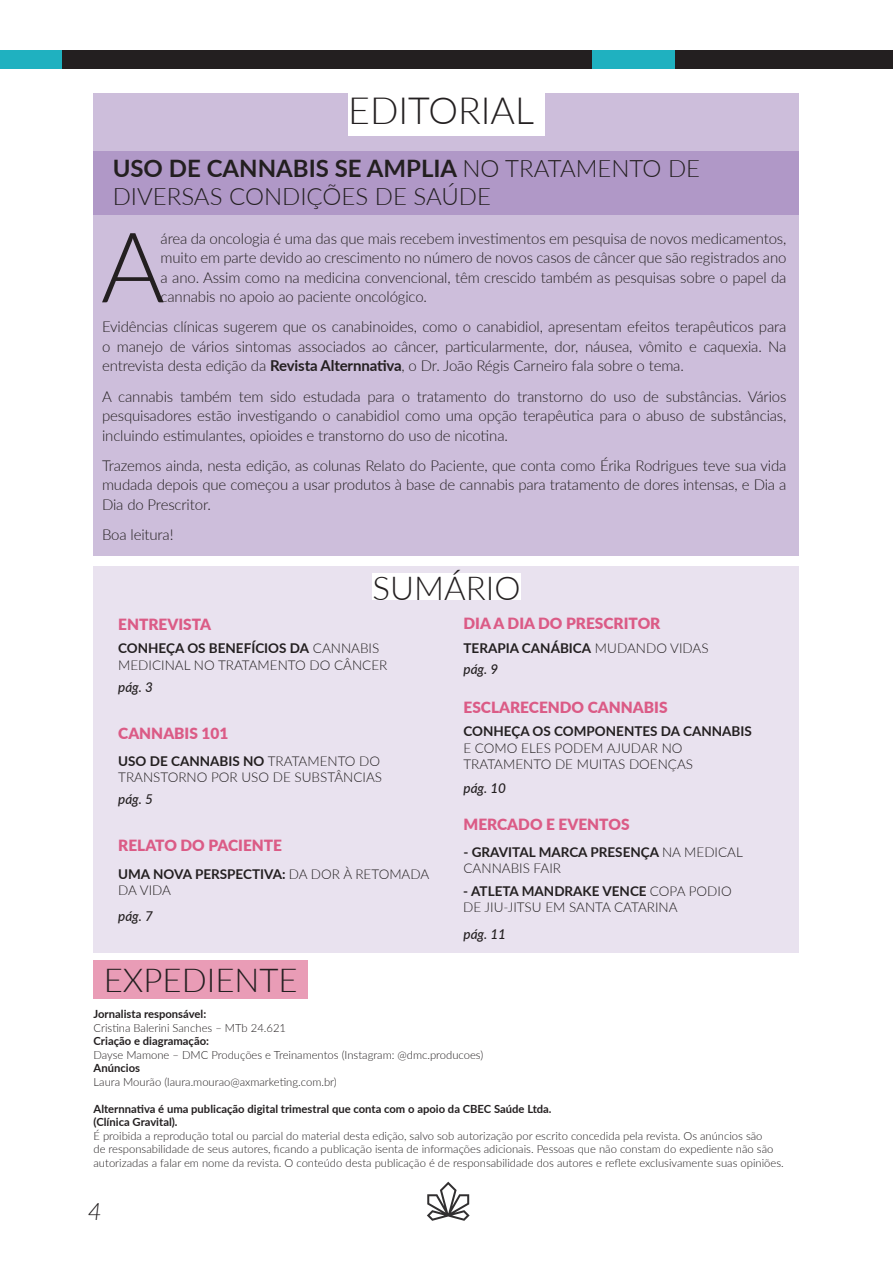
<style>
.page{position:relative;width:893px;height:1263px;background:#fff}
.page>*{position:absolute;margin:0;border:0;box-sizing:border-box;transform-origin:0 0}
.t1{font:300 97.65px "Lato";color:#231f20}
.t2{font:300 37.5px "Lato";color:#231f20}
.t3{font:300 33px "Lato";color:#231f20}
.t4{font:300 24px/28.8px "Lato";color:#231f20}
.t5{font:italic 300 24px "Lato";color:#231f20}
.t6{font:900 15.45px "Lato";color:#db5b86}
.t7{font:300 15px/19.5px "Lato";letter-spacing:-.01em;color:#231f20;text-align:justify}
.t8{font:300 13.5px/16.2px "Lato";color:#231f20}
.t9{font:700 13.5px/16.2px "Lato";color:#231f20}
.t10{font:italic 500 13.5px "Lato";color:#231f20}
.t11{font:300 11.25px/13.5px "Lato";color:#231f20}
.t12{font:700 11.25px/13.5px "Lato";color:#231f20}
.s1{font-weight:700}
.s2{font-weight:300}
</style>
<div class="page">
<div style="left:0;top:50px;width:893px;height:18px;background:#231f20"></div>
<div style="left:0;top:50px;width:61px;height:18px;background:#1fb1c0"></div>
<div style="left:592px;top:50px;width:83px;height:18px;background:#1fb1c0"></div>
<svg style="left:427px;top:1182px;width:43px;height:39px"></svg>
<div style="left:94px;top:94px;width:705px;height:462px;background:#cdbedb"></div>
<div style="left:94px;top:151px;width:705px;height:63px;background:#b098c7"></div>
<div style="left:94px;top:566px;width:705px;height:386px;background:#e9e2ef"></div>
<div style="left:94px;top:961px;width:214px;height:38px;background:#e99cb6"></div>
<div style="left:348px;top:94px;width:197px;height:42px;background:#fff"></div>
<div style="left:372px;top:573px;width:148px;height:27px;background:#fff"></div>
<p class="t2" style="left:348px;top:84px;width:187px">EDITORIAL</p>
<p class="t4" style="left:113px;top:153px;width:589px"><span class="s1">USO DE CANNABIS SE AMPLIA</span> NO TRATAMENTO DE<br>DIVERSAS CONDIÇÕES DE SAÚDE</p>
<p class="t1" style="left:101px;top:199px;width:65px">A</p>
<p class="t7" style="left:161px;top:228px;width:627px">área da oncologia é uma das que mais recebem investimentos em pesquisa de novos medicamentos, muito em parte devido ao crescimento no número de novos casos de câncer que são registrados ano a ano. Assim como na medicina convencional, têm crescido também as pesquisas sobre o papel da cannabis no apoio ao paciente oncológico.</p>
<p class="t7" style="left:102px;top:317px;width:686px">Evidências clínicas sugerem que os canabinoides, como o canabidiol, apresentam efeitos terapêuticos para o manejo de vários sintomas associados ao câncer, particularmente, dor, náusea, vômito e caquexia. Na entrevista desta edição da <span class="s1">Revista Alternnativa</span>, o Dr. João Régis Carneiro fala sobre o tema.</p>
<p class="t7" style="left:102px;top:386px;width:686px">A cannabis também tem sido estudada para o tratamento do transtorno do uso de substâncias. Vários pesquisadores estão investigando o canabidiol como uma opção terapêutica para o abuso de substâncias, incluindo estimulantes, opioides e transtorno do uso de nicotina.</p>
<p class="t7" style="left:102px;top:455px;width:686px">Trazemos ainda, nesta edição, as colunas Relato do Paciente, que conta como Érika Rodrigues teve sua vida mudada depois que começou a usar produtos à base de cannabis para tratamento de dores intensas, e Dia a Dia do Prescritor.</p>
<p class="t7" style="left:102px;top:524px;width:73px">Boa leitura!</p>
<p class="t6" style="left:118px;top:613px;width:94px">ENTREVISTA</p>
<p class="t3" style="left:372px;top:565px;width:149px">SUMÁRIO</p>
<p class="t6" style="left:463px;top:612px;width:198px">DIA A DIA DO PRESCRITOR</p>
<p class="t8" style="left:118px;top:640px;width:271px"><span class="s1">CONHEÇA OS BENEFÍCIOS DA</span> CANNABIS<br>MEDICINAL NO TRATAMENTO DO CÂNCER</p>
<p class="t9" style="left:463px;top:640px;width:247px">TERAPIA CANÁBICA <span class="s2">MUDANDO VIDAS</span></p>
<p class="t10" style="left:463px;top:659px;width:36px">pág. 9</p>
<p class="t10" style="left:118px;top:677px;width:36px">pág. 3</p>
<p class="t6" style="left:118px;top:722px;width:112px">CANNABIS 101</p>
<p class="t8" style="left:118px;top:752px;width:265px"><span class="s1">USO DE CANNABIS NO</span> TRATAMENTO DO<br>TRANSTORNO POR USO DE SUBSTÂNCIAS</p>
<p class="t10" style="left:118px;top:789px;width:36px">pág. 5</p>
<p class="t6" style="left:118px;top:834px;width:165px">RELATO DO PACIENTE</p>
<p class="t8" style="left:118px;top:866px;width:313px"><span class="s1">UMA NOVA PERSPECTIVA:</span> DA DOR À RETOMADA<br>DA VIDA</p>
<p class="t10" style="left:118px;top:906px;width:36px">pág. 7</p>
<p class="t3" style="left:104px;top:957px;width:195px">EXPEDIENTE</p>
<p class="t6" style="left:463px;top:696px;width:206px">ESCLARECENDO CANNABIS</p>
<p class="t8" style="left:463px;top:723px;width:290px"><span class="s1">CONHEÇA OS COMPONENTES DA CANNABIS<br></span>E COMO ELES PODEM AJUDAR NO<br>TRATAMENTO DE MUITAS DOENÇAS</p>
<p class="t10" style="left:463px;top:778px;width:44px">pág. 10</p>
<p class="t6" style="left:463px;top:813px;width:168px">MERCADO E EVENTOS</p>
<p class="t9" style="left:463px;top:843px;width:281px">- GRAVITAL MARCA PRESENÇA <span class="s2">NA MEDICAL<br>CANNABIS FAIR</span></p>
<p class="t8" style="left:463px;top:882px;width:270px"><span class="s1">- ATLETA MANDRAKE VENCE</span> COPA PODIO<br>DE JIU-JITSU EM SANTA CATARINA</p>
<p class="t10" style="left:463px;top:924px;width:44px">pág. 11</p>
<p class="t12" style="left:94px;top:1007px;width:114px">Jornalista responsável:</p>
<p class="t11" style="left:94px;top:1020px;width:194px">Cristina Balerini Sanches – MTb 24.621</p>
<p class="t11" style="left:94px;top:1034px;width:391px"><span class="s1">Criação e diagramação:<br></span>Dayse Mamone – DMC Produções e Treinamentos (Instagram: @dmc.producoes)</p>
<p class="t11" style="left:94px;top:1061px;width:245px"><span class="s1">Anúncios<br></span>Laura Mourão (laura.mourao@axmarketing.com.br)</p>
<p class="t12" style="left:94px;top:1101px;width:460px">Alternnativa é uma publicação digital trimestral que conta com o apoio da CBEC Saúde Ltda. (Clínica Gravital).</p>
<p class="t11" style="left:94px;top:1128px;width:692px">É proibida a reprodução total ou parcial do material desta edição, salvo sob autorização por escrito concedida pela revista. Os anúncios são<br>de responsabilidade de seus autores, ficando a publicação isenta de informações adicionais. Pessoas que não constam do expediente não são autorizadas a falar em nome da revista. O conteúdo desta publicação é de responsabilidade dos autores e reflete exclusivamente suas opiniões.</p>
<h3 class="t5" style="left:88px;top:1195px;width:15px">4</h3>
</div>
